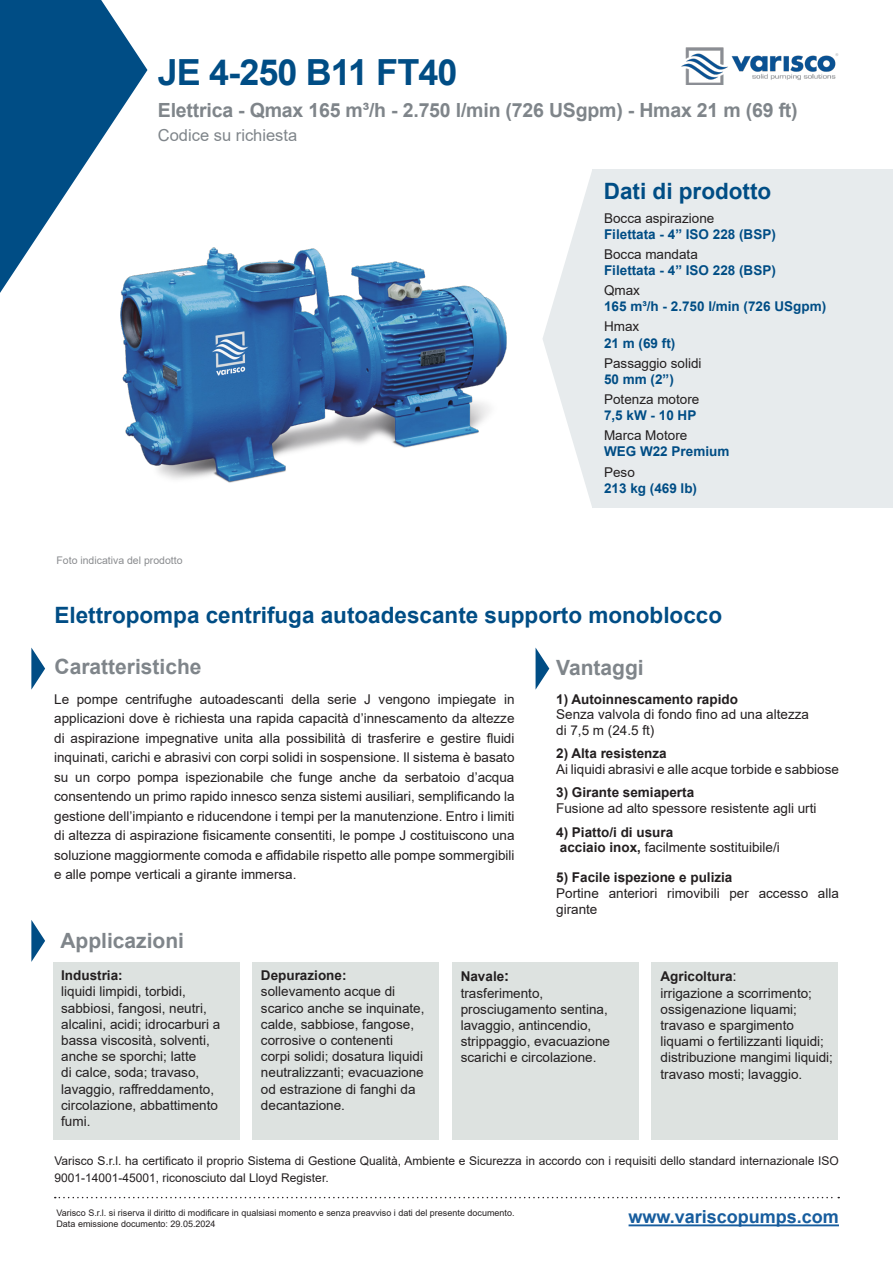
<style>
.page{position:relative;width:893px;height:1263px;background:#fff}
.page>*{position:absolute;margin:0;border:0;box-sizing:border-box;transform-origin:0 0}
.t1{font:700 36px "Arial";letter-spacing:-.025em;color:#004d85}
.t2{font:700 22.5px "Arial";color:#004d85}
.t3{font:700 21px "Arial";color:#7f858a}
.t4{font:700 19.5px "Arial";letter-spacing:-.01em;color:#7f858a}
.t5{font:700 18px "Arial";color:#175d9e}
.t6{font:16.5px "Arial";color:#7f858a}
.t7{font:13.5px/16.2px "Arial";color:#231f20}
.t8{font:700 13.5px "Arial";color:#231f20}
.t9{font:700 13.5px "Arial";color:#004d85}
.t10{font:12px/16.5px "Arial";color:#231f20}
.t11{font:10.5px "Arial";color:#8a8c8f}
.t12{font:9px "Arial";color:#231f20}
.s1{font-weight:700}
.s2{font-size:15px}
.s3{font-weight:400;font-size:15px}
</style>
<div class="page">
<div style="left:592px;top:169px;width:301px;height:339px;background:#e7ebed"></div>
<svg style="left:542px;top:172px;width:50px;height:334px"></svg>
<svg style="left:31px;top:647px;width:14px;height:43px"></svg>
<svg style="left:31px;top:920px;width:14px;height:42px"></svg>
<svg style="left:536px;top:648px;width:13px;height:41px"></svg>
<div style="left:53px;top:962px;width:187px;height:177px;background:#dde2e0"></div>
<div style="left:252px;top:962px;width:187px;height:177px;background:#dde2e0"></div>
<div style="left:452px;top:962px;width:187px;height:177px;background:#dde2e0"></div>
<div style="left:651px;top:962px;width:187px;height:177px;background:#dde2e0"></div>
<svg style="left:55px;top:1197px;width:784px;height:1px"></svg>
<hr style="left:629px;top:1224px;width:210px;height:2px;background:#175d9e">
<svg style="left:0;top:0;width:147px;height:293px"></svg>
<img style="left:681px;top:47px;width:157px;height:37px">
<img style="left:83px;top:216px;width:424px;height:267px">
<p class="t1" style="left:158px;top:47px;width:301px">JE 4-250 B11 FT40</p>
<p class="t4" style="left:158px;top:97px;width:641px">Elettrica - Qmax 165 m³/h - 2.750 l/min (726 USgpm) - Hmax 21 m (69 ft)</p>
<p class="t6" style="left:158px;top:124px;width:141px">Codice su richiesta</p>
<p class="t2" style="left:604px;top:175px;width:169px">Dati di prodotto</p>
<p class="t11" style="left:56px;top:553px;width:128px">Foto indicativa del prodotto</p>
<p class="t7" style="left:604px;top:210px;width:112px">Bocca aspirazione</p>
<p class="t9" style="left:604px;top:224px;width:173px">Filettata - 4” ISO 228 (BSP)</p>
<p class="t7" style="left:604px;top:246px;width:95px">Bocca mandata</p>
<p class="t9" style="left:604px;top:261px;width:173px">Filettata - 4” ISO 228 (BSP)</p>
<p class="t7" style="left:604px;top:282px;width:38px">Qmax</p>
<p class="t9" style="left:604px;top:297px;width:224px">165 m³/h - 2.750 l/min (726 USgpm)</p>
<p class="t7" style="left:604px;top:318px;width:37px">Hmax</p>
<p class="t9" style="left:604px;top:333px;width:73px">21 m (69 ft)</p>
<p class="t7" style="left:604px;top:355px;width:99px">Passaggio solidi</p>
<p class="t9" style="left:604px;top:370px;width:71px">50 mm (2”)</p>
<p class="t7" style="left:604px;top:391px;width:97px">Potenza motore</p>
<p class="t9" style="left:604px;top:406px;width:94px">7,5 kW - 10 HP</p>
<p class="t7" style="left:604px;top:427px;width:85px">Marca Motore</p>
<p class="t9" style="left:604px;top:442px;width:127px">WEG W22 Premium</p>
<p class="t7" style="left:604px;top:464px;width:32px">Peso</p>
<p class="t9" style="left:604px;top:478px;width:95px">213 kg (469 lb)</p>
<p class="t2" style="left:55px;top:599px;width:669px">Elettropompa centrifuga autoadescante supporto monoblocco</p>
<p class="t3" style="left:55px;top:652px;width:149px">Caratteristiche</p>
<p class="t3" style="left:556px;top:653px;width:89px">Vantaggi</p>
<p class="t7" style="left:54px;top:689px;width:462px;line-height:19.5px;text-align:justify">Le pompe centrifughe autoadescanti della serie J vengono impiegate in applicazioni dove è richiesta una rapida capacità d’innescamento da altezze di aspirazione impegnative unita alla possibilità di trasferire e gestire fluidi inquinati, carichi e abrasivi con corpi solidi in sospensione. Il sistema è basato su un corpo pompa ispezionabile che funge anche da serbatoio d’acqua consentendo un primo rapido innesco senza sistemi ausiliari, semplificando la gestione dell’impianto e riducendone i tempi per la manutenzione. Entro i limiti di altezza di aspirazione fisicamente consentiti, le pompe J costituiscono una soluzione maggiormente comoda e affidabile rispetto alle pompe sommergibili e alle pompe verticali a girante immersa.</p>
<p class="t8" style="left:556px;top:690px;width:183px">1) Autoinnescamento rapido</p>
<p class="t7" style="left:556px;top:706px;width:254px">Senza valvola di fondo fino ad una altezza</p>
<p class="t7" style="left:556px;top:721px;width:100px">di 7,5 m (24.5 ft)</p>
<p class="t8" style="left:556px;top:744px;width:112px">2) Alta resistenza</p>
<p class="t7" style="left:556px;top:761px;width:284px">Ai liquidi abrasivi e alle acque torbide e sabbiose</p>
<p class="t8" style="left:556px;top:783px;width:140px">3) Girante semiaperta</p>
<p class="t7" style="left:556px;top:800px;width:262px">Fusione ad alto spessore resistente agli urti</p>
<p class="t8" style="left:556px;top:822px;width:119px">4) Piatto/i di usura</p>
<p class="t7" style="left:560px;top:839px;width:221px"><span class="s1">acciaio inox,</span> facilmente sostituibile/i</p>
<p class="t8" style="left:556px;top:868px;width:178px">5) Facile ispezione e pulizia</p>
<p class="t7" style="left:556px;top:885px;width:284px">Portine anteriori rimovibili per accesso alla girante</p>
<p class="t3" style="left:60px;top:925px;width:125px">Applicazioni</p>
<p class="t8" style="left:61px;top:966px;width:63px">Industria:</p>
<p class="t7" style="left:61px;top:983px;width:161px">liquidi limpidi, torbidi, sabbiosi, fangosi, neutri, alcalini, acidi; idrocarburi a bassa viscosità, solventi, anche se sporchi; latte<br>di calce, soda; travaso, lavaggio, raffreddamento, circolazione, abbattimento fumi.</p>
<p class="t8" style="left:261px;top:966px;width:87px">Depurazione:</p>
<p class="t7" style="left:261px;top:983px;width:165px">sollevamento acque di scarico anche se inquinate, calde, sabbiose, fangose, corrosive o contenenti corpi solidi; dosatura liquidi neutralizzanti; evacuazione od estrazione di fanghi da decantazione.</p>
<p class="t8" style="left:461px;top:967px;width:50px">Navale<span class="s2">:</span></p>
<p class="t7" style="left:461px;top:984px;width:151px">trasferimento, prosciugamento sentina, lavaggio, antincendio, strippaggio, evacuazione scarichi e circolazione.</p>
<p class="t8" style="left:660px;top:967px;width:78px">Agricoltura<span class="s3">:</span></p>
<p class="t7" style="left:660px;top:984px;width:174px">irrigazione a scorrimento; ossigenazione liquami; travaso e spargimento liquami o fertilizzanti liquidi; distribuzione mangimi liquidi; travaso mosti; lavaggio.</p>
<p class="t10" style="left:55px;top:1152px;width:786px">Varisco S.r.l. ha certificato il proprio Sistema di Gestione Qualità, Ambiente e Sicurezza in accordo con i requisiti dello standard internazionale ISO<br>9001-14001-45001, riconosciuto dal Lloyd Register.</p>
<p class="t12" style="left:56px;top:1207px;width:459px">Varisco S.r.l. si riserva il diritto di modificare in qualsiasi momento e senza preavviso i dati del presente documento.</p>
<p class="t12" style="left:56px;top:1217px;width:161px">Data emissione documento: 29.05.2024</p>
<p class="t5" style="left:629px;top:1204px;width:212px">www.variscopumps.com</p>
</div>
